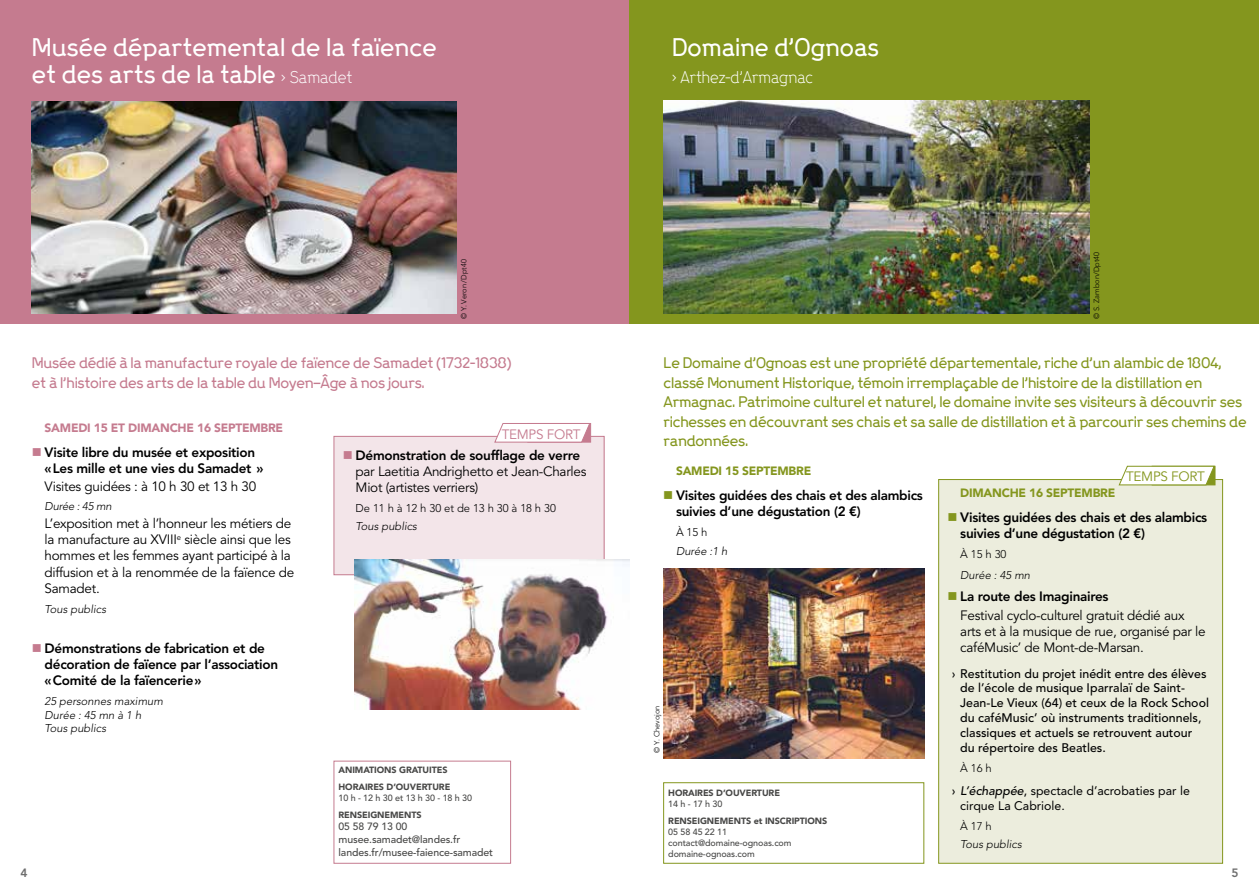
<style>
.page{position:relative;width:1259px;height:893px;background:#fff}
.page>*{position:absolute;margin:0;border:0;box-sizing:border-box;transform-origin:0 0}
.t1{font:500 22.5px/27px "Progress";color:#fff}
.t2{font:300 15px "Progress";color:#fff;scale:.93 1}
.t3{font:13.5px/16.2px "Avenir LT Std";letter-spacing:-.02em;color:#000}
.t4{font:500 13.5px/19.5px "Progress";letter-spacing:-.02em;color:#84961e}
.t5{font:800 13.5px/16.2px "Avenir LT Std";letter-spacing:-.02em;color:#000}
.t6{font:500 13.5px/19.5px "Progress";letter-spacing:-.02em;color:#c57b8f}
.t7{font:13.5px "Avenir LT Std";letter-spacing:-.02em;color:#c57b8f}
.t8{font:13.5px "Avenir LT Std";letter-spacing:-.02em;color:#84961e}
.t9{font:500 12.3px/14.9px "Avenir LT Std";color:#000}
.t10{font:12.3px/14.9px "Avenir LT Std";color:#000}
.t11{font:900 12px "Avenir LT Std";letter-spacing:-.02em;color:#84961e}
.t12{font:900 12px "Avenir LT Std";letter-spacing:-.02em;color:#c57b8f}
.t13{font:800 12px "Avenir LT Std";color:#6e6e6e}
.t14{font:italic 300 11.25px/13.5px "Avenir LT Std";color:#000}
.t15{font:300 11.25px "Avenir LT Std";color:#000}
.t16{font:italic 300 11.25px "Avenir LT Std";letter-spacing:-.02em;color:#000}
.t17{font:500 10.5px/12.6px "Avenir LT Std";letter-spacing:-.01em;color:#484847}
.t18{font:900 9px/17.2px "Avenir LT Std";letter-spacing:-.01em;color:#484847}
.t19{font:500 9px/10.8px "Avenir LT Std";letter-spacing:-.01em;color:#484847}
.t20{font:300 7.5px "Avenir LT Std";color:#000}
.s1{font-weight:300;font-size:15px}
.s2{color:#c57b8f}
.s3{font-weight:800}
.s4{color:#84961e}
.s5{font-weight:500}
.s6{font-weight:500;font-style:italic}
</style>
<div class="page">
<div style="left:0;top:0;width:637px;height:323px;background:#c57b8f"></div>
<div style="left:333px;top:761px;width:178px;height:103px;border:1px solid #c57b8f"></div>
<div style="left:629px;top:0;width:630px;height:323px;background:#84961e"></div>
<img style="left:31px;top:101px;width:425px;height:213px">
<div style="left:334px;top:436px;width:270px;height:139px;background:#f3e5e9"></div>
<div style="left:333px;top:436px;width:271px;height:139px;border:1px solid #c57b8f"></div>
<div style="left:663px;top:782px;width:261px;height:82px;border:1px solid #84961e"></div>
<img style="left:664px;top:569px;width:260px;height:190px">
<div style="left:938px;top:479px;width:284px;height:384px;background:#eceddd"></div>
<div style="left:938px;top:479px;width:285px;height:385px;border:1px solid #84961e"></div>
<img style="left:664px;top:101px;width:425px;height:213px">
<svg style="left:494px;top:423px;width:97px;height:20px"></svg>
<img style="left:354px;top:560px;width:275px;height:150px">
<svg style="left:1118px;top:465px;width:97px;height:21px"></svg>
<h1 class="t1" style="left:32px;top:34px;width:406px">Musée départemental de la faïence et des arts de la table <span class="s1">&gt; Samadet</span></h1>
<p class="t20" style="left:459px;top:319px;width:61px;rotate:-90deg">© Y. Veron/Dpt40</p>
<p class="t6" style="left:32px;top:353px;width:481px">Musée dédié à la manufacture royale de faïence de Samadet (1732-1838) et à l’histoire des arts de la table du Moyen–Âge à nos jours.</p>
<p class="t12" style="left:45px;top:421px;width:240px">SAMEDI 15 ET DIMANCHE 16 SEPTEMBRE</p>
<p class="t5" style="left:45px;top:444px;width:220px;text-indent:-13px"><span class="s2">■</span> Visite libre du musée et exposition «Les mille et une vies du Samadet »</p>
<p class="t3" style="left:45px;top:479px;width:213px">Visites guidées : à 10 h 30 et 13 h 30</p>
<p class="t16" style="left:45px;top:499px;width:69px">Durée : 45 mn</p>
<p class="t3" style="left:45px;top:516px;width:251px">L’exposition met à l’honneur les métiers de la manufacture au XVIII<sup>e</sup> siècle ainsi que les hommes et les femmes ayant participé à la diffusion et à la renommée de la faïence de Samadet.</p>
<p class="t14" style="left:45px;top:602px;width:63px">Tous publics</p>
<p class="t5" style="left:45px;top:640px;width:235px;text-indent:-13px"><span class="s2">■</span> Démonstrations de fabrication et de décoration de faïence par l’association «Comité de la faïencerie»</p>
<p class="t14" style="left:45px;top:695px;width:120px">25 personnes maximum<br>Durée : 45 mn à 1 h<br>Tous publics</p>
<p class="t7" style="left:502px;top:426px;width:80px">TEMPS FORT</p>
<p class="t3" style="left:355px;top:447px;width:232px;text-indent:-13px"><span class="s2">■</span> <span class="s3">Démonstration de soufflage de verre </span>par Laetitia Andrighetto et Jean-Charles<br>Miot (artistes verriers)</p>
<p class="t15" style="left:355px;top:501px;width:202px">De 11 h à 12 h 30 et de 13 h 30 à 18 h 30</p>
<p class="t14" style="left:355px;top:519px;width:63px">Tous publics</p>
<p class="t18" style="left:338px;top:761px;width:113px">ANIMATIONS GRATUITES<br>HORAIRES D’OUVERTURE</p>
<p class="t19" style="left:338px;top:792px;width:135px">10 h - 12 h 30 et 13 h 30 - 18 h 30</p>
<p class="t18" style="left:338px;top:806px;width:85px">RENSEIGNEMENTS</p>
<p class="t17" style="left:338px;top:821px;width:156px">05 58 79 13 00 musee.samadet@landes.fr landes.fr/musee-faience-samadet</p>
<h1 class="t1" style="left:672px;top:34px;width:209px">Domaine d’Ognoas</h1>
<p class="t2" style="left:672px;top:68px;width:153px">&gt; Arthez-d’Armagnac</p>
<p class="t20" style="left:1092px;top:319px;width:68px;rotate:-90deg">© S. Zambon/Dpt40</p>
<p class="t4" style="left:663px;top:353px;width:584px">Le Domaine d’Ognoas est une propriété départementale, riche d’un alambic de 1804, classé Monument Historique, témoin irremplaçable de l’histoire de la distillation en Armagnac. Patrimoine culturel et naturel, le domaine invite ses visiteurs à découvrir ses richesses en découvrant ses chais et sa salle de distillation et à parcourir ses chemins de randonnées.</p>
<p class="t11" style="left:676px;top:464px;width:137px">SAMEDI 15 SEPTEMBRE</p>
<p class="t5" style="left:676px;top:487px;width:248px;text-indent:-13px"><span class="s4">■</span> Visites guidées des chais et des alambics suivies d’une dégustation (2 €)</p>
<p class="t15" style="left:676px;top:526px;width:33px">À 15 h</p>
<p class="t14" style="left:676px;top:544px;width:53px">Durée :1 h</p>
<p class="t20" style="left:652px;top:753px;width:49px;rotate:-90deg">© Y. Chevojon</p>
<p class="t18" style="left:668px;top:784px;width:113px">HORAIRES D’OUVERTURE</p>
<p class="t19" style="left:668px;top:799px;width:56px">14 h - 17 h 30</p>
<p class="t18" style="left:668px;top:812px;width:161px">RENSEIGNEMENTS et INSCRIPTIONS</p>
<p class="t19" style="left:668px;top:827px;width:125px">05 58 45 22 11 contact@domaine-ognoas.com domaine-ognoas.com</p>
<p class="t8" style="left:1126px;top:469px;width:80px">TEMPS FORT</p>
<p class="t11" style="left:960px;top:486px;width:156px">DIMANCHE 16 SEPTEMBRE</p>
<p class="t5" style="left:960px;top:509px;width:248px;text-indent:-13px"><span class="s4">■</span> Visites guidées des chais et des alambics suivies d’une dégustation (2 €)</p>
<p class="t15" style="left:960px;top:548px;width:48px">À 15 h 30</p>
<p class="t14" style="left:960px;top:568px;width:71px">Durée : 45 mn</p>
<p class="t3" style="left:960px;top:588px;width:226px;line-height:18.3px;text-indent:-13px"><span class="s4">■</span> <span class="s3">La route des Imaginaires<br></span>Festival cyclo-culturel gratuit dédié aux</p>
<p class="t3" style="left:960px;top:623px;width:247px">arts et à la musique de rue, organisé par le caféMusic’ de Mont-de-Marsan.</p>
<p class="t9" style="left:960px;top:666px;width:250px;text-indent:-9px">› Restitution du projet inédit entre des élèves de l’école de musique Iparralaï de Saint-Jean-Le Vieux (64) et ceux de la Rock School du caféMusic’ où instruments traditionnels, classiques et actuels se retrouvent autour du répertoire des Beatles.</p>
<p class="t15" style="left:960px;top:761px;width:33px">À 16 h</p>
<p class="t10" style="left:960px;top:783px;width:231px;text-indent:-9px"><span class="s5">›</span> <span class="s6">L’échappée</span><span class="s5">,</span> spectacle d’acrobaties par le cirque La Cabriole.</p>
<p class="t15" style="left:960px;top:819px;width:33px">À 17 h</p>
<p class="t14" style="left:960px;top:837px;width:63px">Tous publics</p>
<p class="t13" style="left:21px;top:865px;width:9px">4</p>
<p class="t13" style="left:1231px;top:865px;width:9px">5</p>
</div>
